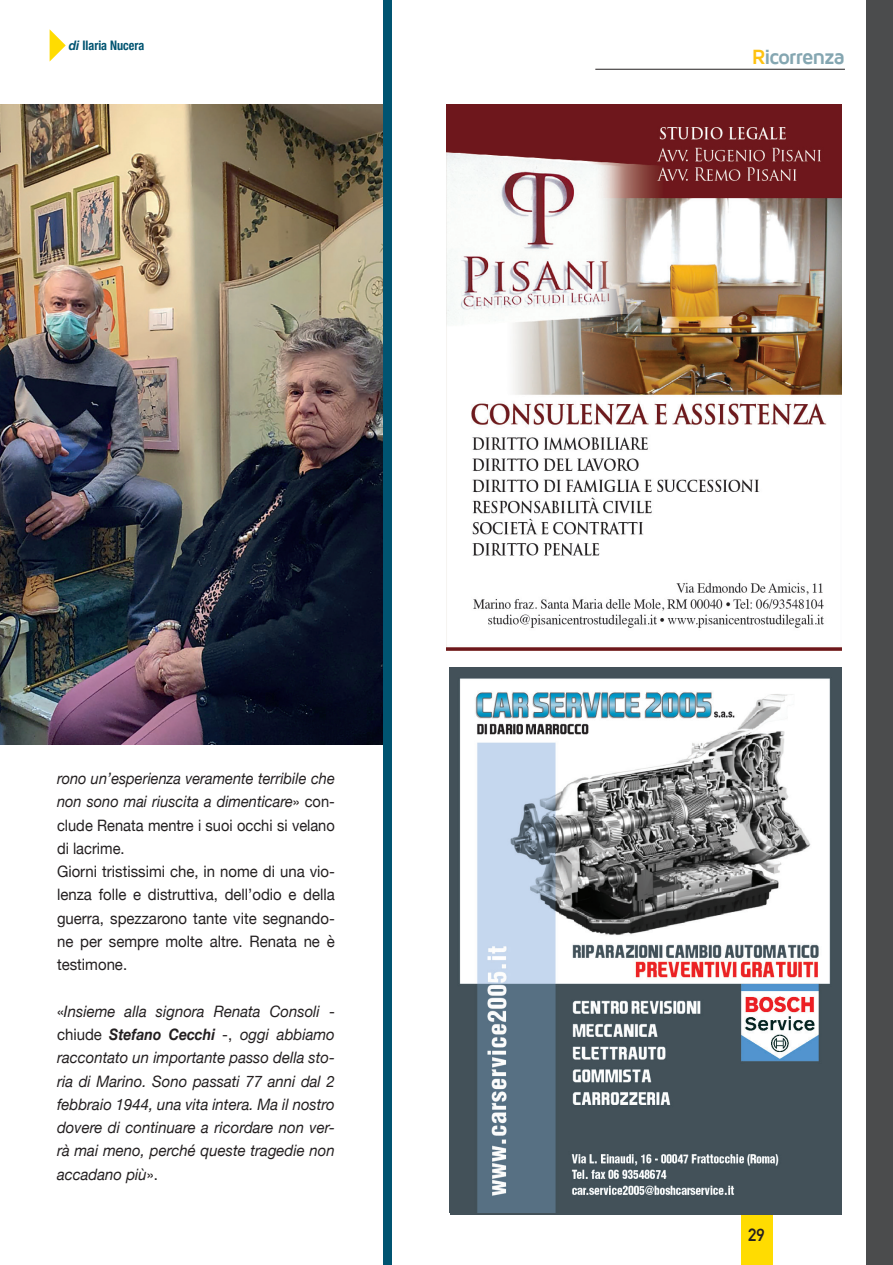
<style>
.page{position:relative;width:893px;height:1265px;background:#fff}
.page>*{position:absolute;margin:0;border:0;box-sizing:border-box;transform-origin:0 0}
.t1{font:700 21.18px "Maven Pro";letter-spacing:-.06em;color:#84a6b1}
.t2{font:700 17.5px "DIN Alternate";color:#231f20}
.t3{font:15.75px/23.3px "Helvetica Neue";color:#231f20;scale:.93 1}
.t4{font:italic 15.75px/23.3px "Helvetica Neue";color:#231f20;text-align:justify;scale:.95 1}
.t5{font:700 condensed 13.12px "Helvetica Neue";color:#005471;scale:.93 1}
.s1{font-style:italic;font-stretch:normal}
.s2{font-style:italic}
.s3{font-style:normal}
.s4{font-weight:700}
.s5{color:#fec210}
</style>
<div class="page">
<img style="left:0;top:105px;width:384px;height:639px">
<div style="left:741px;top:1215px;width:31px;height:50px;background:#ffdc01"></div>
<hr style="left:595px;top:69px;width:250px;height:1px;background:#231f20">
<svg style="left:50px;top:29px;width:16px;height:32px"></svg>
<img style="left:446px;top:105px;width:396px;height:545px">
<div style="left:867px;top:0;width:26px;height:1265px;background:#4b4c4d"></div>
<img style="left:450px;top:668px;width:392px;height:545px">
<div style="left:384px;top:0;width:8px;height:1265px;background:#005471"></div>
<p class="t5" style="left:69px;top:34px;width:83px"><span class="s1">di</span> Ilaria Nucera</p>
<p class="t3" style="left:57px;top:768px;width:300px"><span class="s2">rono un’esperienza veramente terribile che non sono mai riuscita a dimenticare</span>» con&shy;clude Renata mentre i suoi occhi si velano di lacrime.<br>Giorni tristissimi che, in nome di una vio&shy;lenza folle e distruttiva, dell’odio e della guerra, spezzarono tante vite segnando&shy;ne per sempre molte altre. Renata ne è testimone.</p>
<p class="t4" style="left:57px;top:1000px;width:294px"><span class="s3">«</span>Insieme alla signora Renata Consoli <span class="s3">- chiude</span> <span class="s4">Stefano Cecchi</span> <span class="s3">-,</span> oggi abbiamo raccontato un importante passo della sto&shy;ria di Marino. Sono passati 77 anni dal 2 febbraio 1944, una vita intera. Ma il nostro dovere di continuare a ricordare non ver&shy;rà mai meno, perché queste tragedie non accadano più<span class="s3">».</span></p>
<h1 class="t1" style="left:752px;top:45px;width:95px"><span class="s5">R</span>icorrenza</h1>
<p class="t2" style="left:748px;top:1222px;width:18px">29</p>
</div>
